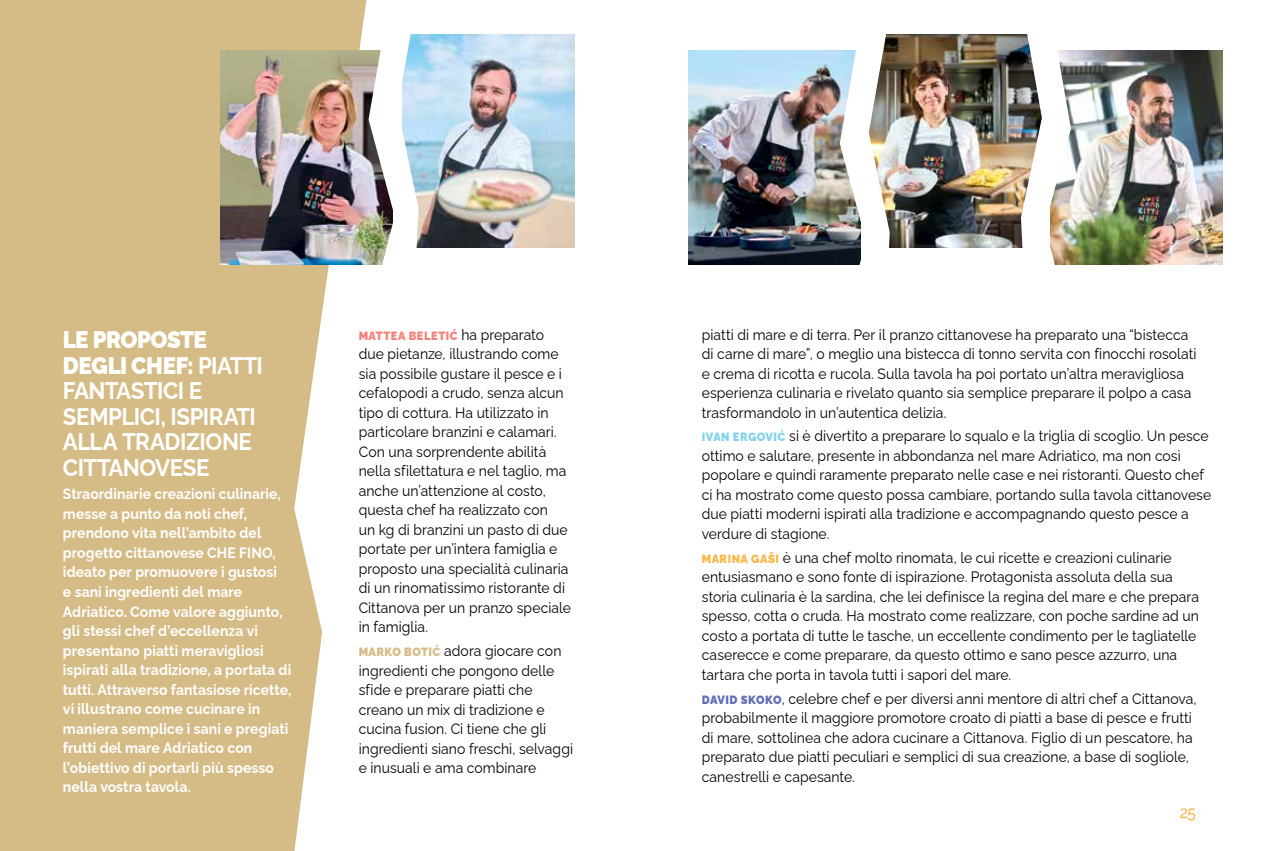
<style>
.page{position:relative;width:1276px;height:851px;background:#fff}
.page>*{position:absolute;margin:0;border:0;box-sizing:border-box;transform-origin:0 0}
.t1{font:700 24px/25.5px "Raleway";letter-spacing:-.025em;color:#fff;scale:.93 1}
.t2{font:500 16.5px "Raleway";color:#fcb64a;scale:.93 1}
.t3{font:15px/19.5px "Raleway";letter-spacing:.005em;color:#000;scale:.93 1}
.t4{font:700 15px/19.5px "Raleway";letter-spacing:.005em;color:#fff;scale:.93 1}
.t5{font:900 12px "Raleway";letter-spacing:.04em;color:#f4817a;scale:.93 1}
.s1{font-weight:900}
.s2{font-weight:400;font-size:15px;color:#000}
.s3{font-weight:900;font-size:12px;color:#d5bb85}
.s4{font-weight:900;font-size:12px;color:#82d3ea}
.s5{font-weight:900;font-size:12px;color:#fcb64a}
.s6{font-weight:900;font-size:12px;color:#616eb4}
</style>
<div class="page">
<img style="left:688px;top:51px;width:142px;height:213px">
<img style="left:1080px;top:51px;width:142px;height:213px">
<img style="left:889px;top:34px;width:132px;height:214px">
<img style="left:830px;top:34px;width:59px;height:231px">
<img style="left:1021px;top:34px;width:59px;height:231px">
<svg style="left:0;top:0;width:359px;height:850px;background:#d9c291"></svg>
<img style="left:220px;top:51px;width:139px;height:213px">
<img style="left:418px;top:35px;width:157px;height:212px">
<img style="left:359px;top:0;width:59px;height:265px">
<h1 class="t1" style="left:63px;top:324px;width:216px"><span class="s1">LE PROPOSTE<br>DEGLI CHEF:</span> PIATTI<br>FANTASTICI E<br>SEMPLICI, ISPIRATI<br>ALLA TRADIZIONE<br>CITTANOVESE</h1>
<p class="t4" style="left:63px;top:482px;width:247px">Straordinarie creazioni culinarie, messe a punto da noti chef, prendono vita nell’ambito del progetto cittanovese CHE FINO, ideato per promuovere i gustosi<br>e sani ingredienti del mare<br>Adriatico. Come valore aggiunto, gli stessi chef d’eccellenza vi presentano piatti meravigliosi ispirati alla tradizione, a portata di tutti. Attraverso fantasiose ricette, vi illustrano come cucinare in maniera semplice i sani e pregiati frutti del mare Adriatico con l’obiettivo di portarli più spesso nella vostra tavola.</p>
<p class="t5" style="left:359px;top:326px;width:201px">MATTEA BELETIĆ <span class="s2">ha preparato</span></p>
<p class="t3" style="left:359px;top:342px;width:230px">due pietanze, illustrando come sia possibile gustare il pesce e i cefalopodi a crudo, senza alcun tipo di cottura. Ha utilizzato in particolare branzini e calamari.<br>Con una sorprendente abilità nella sfilettatura e nel taglio, ma anche un’attenzione al costo, questa chef ha realizzato con<br>un kg di branzini un pasto di due portate per un’intera famiglia e proposto una specialità culinaria di un rinomatissimo ristorante di<br>Cittanova per un pranzo speciale in famiglia.</p>
<p class="t3" style="left:359px;top:639px;width:232px"><span class="s3">MARKO BOTIĆ</span> adora giocare con ingredienti che pongono delle sfide e preparare piatti che creano un mix di tradizione e cucina fusion. Ci tiene che gli ingredienti siano freschi, selvaggi e inusuali e ama combinare</p>
<p class="t3" style="left:702px;top:323px;width:533px">piatti di mare e di terra. Per il pranzo cittanovese ha preparato una “bistecca di carne di mare”, o meglio una bistecca di tonno servita con finocchi rosolati e crema di ricotta e rucola. Sulla tavola ha poi portato un’altra meravigliosa esperienza culinaria e rivelato quanto sia semplice preparare il polpo a casa trasformandolo in un’autentica delizia.</p>
<p class="t3" style="left:702px;top:424px;width:549px"><span class="s4">IVAN ERGOVIĆ</span> si è divertito a preparare lo squalo e la triglia di scoglio. Un pesce ottimo e salutare, presente in abbondanza nel mare Adriatico, ma non così popolare e quindi raramente preparato nelle case e nei ristoranti. Questo chef ci ha mostrato come questo possa cambiare, portando sulla tavola cittanovese due piatti moderni ispirati alla tradizione e accompagnando questo pesce a verdure di stagione.</p>
<p class="t3" style="left:702px;top:546px;width:536px"><span class="s5">MARINA GAŠI</span> è una chef molto rinomata, le cui ricette e creazioni culinarie entusiasmano e sono fonte di ispirazione. Protagonista assoluta della sua storia culinaria è la sardina, che lei definisce la regina del mare e che prepara spesso, cotta o cruda. Ha mostrato come realizzare, con poche sardine ad un costo a portata di tutte le tasche, un eccellente condimento per le tagliatelle caserecce e come preparare, da questo ottimo e sano pesce azzurro, una tartara che porta in tavola tutti i sapori del mare.</p>
<p class="t3" style="left:702px;top:686px;width:534px"><span class="s6">DAVID SKOKO</span>, celebre chef e per diversi anni mentore di altri chef a Cittanova, probabilmente il maggiore promotore croato di piatti a base di pesce e frutti di mare, sottolinea che adora cucinare a Cittanova. Figlio di un pescatore, ha preparato due piatti peculiari e semplici di sua creazione, a base di sogliole, canestrelli e capesante.</p>
<p class="t2" style="left:1179px;top:799px;width:19px">25</p>
</div>
